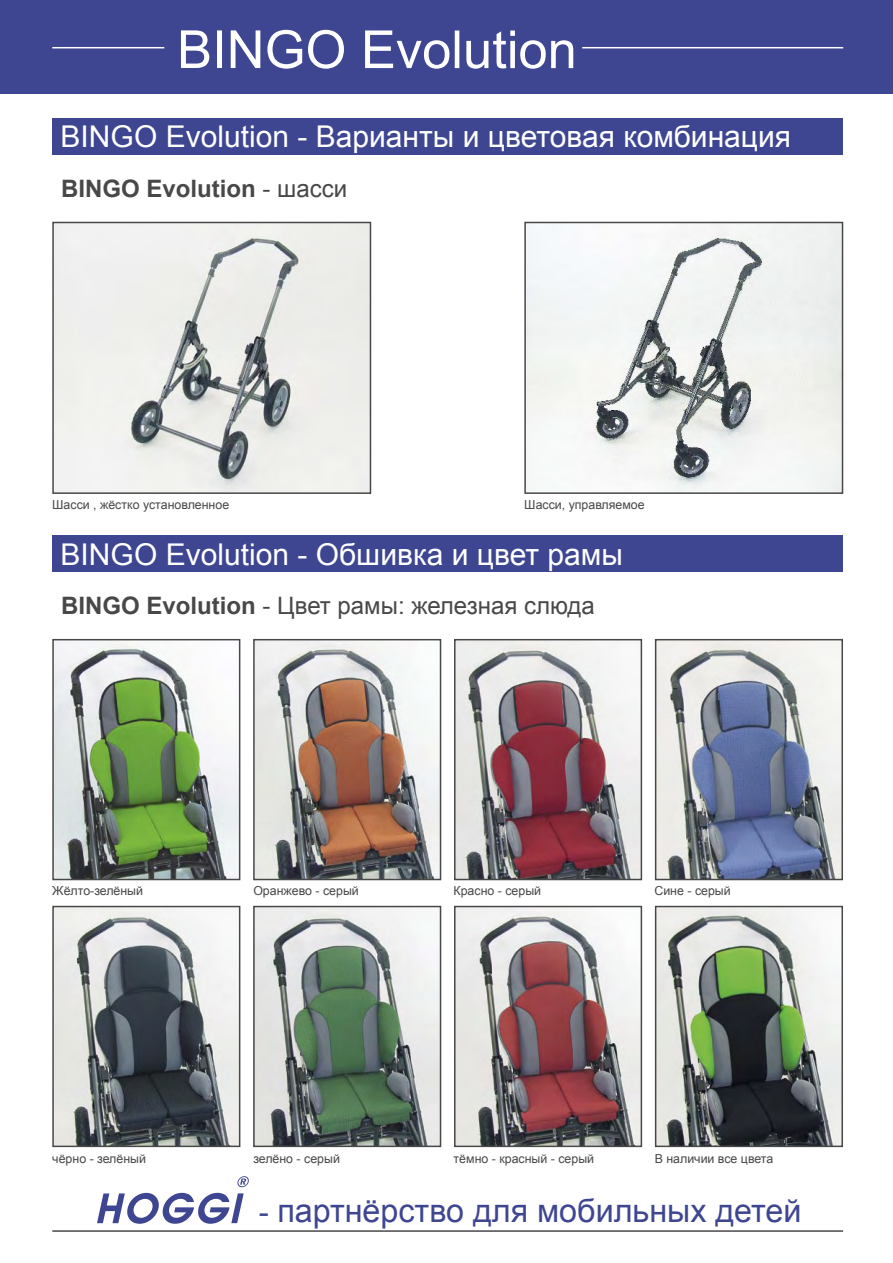
<style>
.page{position:relative;width:893px;height:1263px;background:#fff}
.page>*{position:absolute;margin:0;border:0;box-sizing:border-box;transform-origin:0 0}
.t1{font:52.5px "Arial";color:#fff}
.t2{font:32.25px "Arial";color:#3e4691}
.t3{font:30px "Arial";color:#fff}
.t4{font:24px "Arial";color:#484848}
.t5{font:700 24px "Arial";color:#484848}
.t6{font:12.45px "Arial";color:#484848}
.t7{font:12.3px "Arial";color:#484848}
.s1{font-weight:400}
.s2{font-weight:700}
.s3{font-family:"Times New Roman"}
</style>
<div class="page">
<img style="left:256px;top:642px;width:182px;height:235px">
<div style="left:253px;top:639px;width:188px;height:241px;border:2px solid #484848"></div>
<img style="left:55px;top:642px;width:182px;height:235px">
<div style="left:52px;top:639px;width:188px;height:241px;border:2px solid #484848"></div>
<img style="left:457px;top:642px;width:182px;height:235px">
<div style="left:454px;top:639px;width:188px;height:241px;border:2px solid #484848"></div>
<img style="left:658px;top:642px;width:182px;height:235px">
<div style="left:655px;top:639px;width:188px;height:241px;border:2px solid #484848"></div>
<img style="left:55px;top:225px;width:313px;height:266px">
<div style="left:52px;top:222px;width:319px;height:272px;border:2px solid #484848"></div>
<img style="left:527px;top:225px;width:313px;height:266px">
<div style="left:524px;top:222px;width:319px;height:272px;border:2px solid #484848"></div>
<div style="left:0;top:0;width:893px;height:94px;background:#3e4691"></div>
<hr style="left:52px;top:47px;width:112px;height:1px;background:#fff">
<hr style="left:582px;top:47px;width:261px;height:1px;background:#fff">
<hr style="left:52px;top:1230px;width:791px;height:2px;background:#484848">
<svg style="left:97px;top:1193px;width:147px;height:31px"></svg>
<svg style="left:237px;top:1176px;width:12px;height:11px"></svg>
<div style="left:52px;top:118px;width:791px;height:36px;background:#3e4691"></div>
<div style="left:52px;top:536px;width:791px;height:36px;background:#3e4691"></div>
<img style="left:256px;top:909px;width:182px;height:235px">
<div style="left:253px;top:906px;width:188px;height:241px;border:2px solid #484848"></div>
<img style="left:55px;top:909px;width:182px;height:235px">
<div style="left:52px;top:906px;width:188px;height:241px;border:2px solid #484848"></div>
<img style="left:457px;top:909px;width:182px;height:235px">
<div style="left:454px;top:906px;width:188px;height:241px;border:2px solid #484848"></div>
<img style="left:658px;top:909px;width:182px;height:235px">
<div style="left:655px;top:906px;width:188px;height:241px;border:2px solid #484848"></div>
<p class="t1" style="left:177px;top:15px;width:401px">BINGO Evolution</p>
<p class="t3" style="left:61px;top:117px;width:732px">BINGO Evolution - Варианты и цветовая комбинация</p>
<p class="t5" style="left:61px;top:172px;width:287px">BINGO Evolution <span class="s1">- шасси</span></p>
<p class="t7" style="left:52px;top:497px;width:178px">Шасси , жёстко установленное</p>
<p class="t7" style="left:524px;top:497px;width:122px">Шасси, управляемое</p>
<p class="t3" style="left:61px;top:535px;width:564px">BINGO Evolution - Обшивка и цвет рамы</p>
<p class="t4" style="left:61px;top:590px;width:535px"><span class="s2">BINGO Evolution</span> - Цвет рамы: железная слюда</p>
<p class="t7" style="left:52px;top:882px;width:92px">Жёлто-зелёный</p>
<p class="t7" style="left:253px;top:882px;width:107px">Оранжево - серый</p>
<p class="t7" style="left:453px;top:882px;width:89px">Красно - серый</p>
<p class="t7" style="left:654px;top:882px;width:78px">Сине - серый</p>
<p class="t6" style="left:52px;top:1150px;width:95px">чёрно - зелёный</p>
<p class="t6" style="left:253px;top:1150px;width:88px">зелёно - серый</p>
<p class="t6" style="left:454px;top:1150px;width:142px">тёмно - красный - серый</p>
<p class="t2" style="left:259px;top:1189px;width:544px"><span class="s3">-</span> партнёрство для мобильных детей</p>
<p class="t7" style="left:655px;top:1150px;width:120px">В наличии все цвета</p>
</div>
